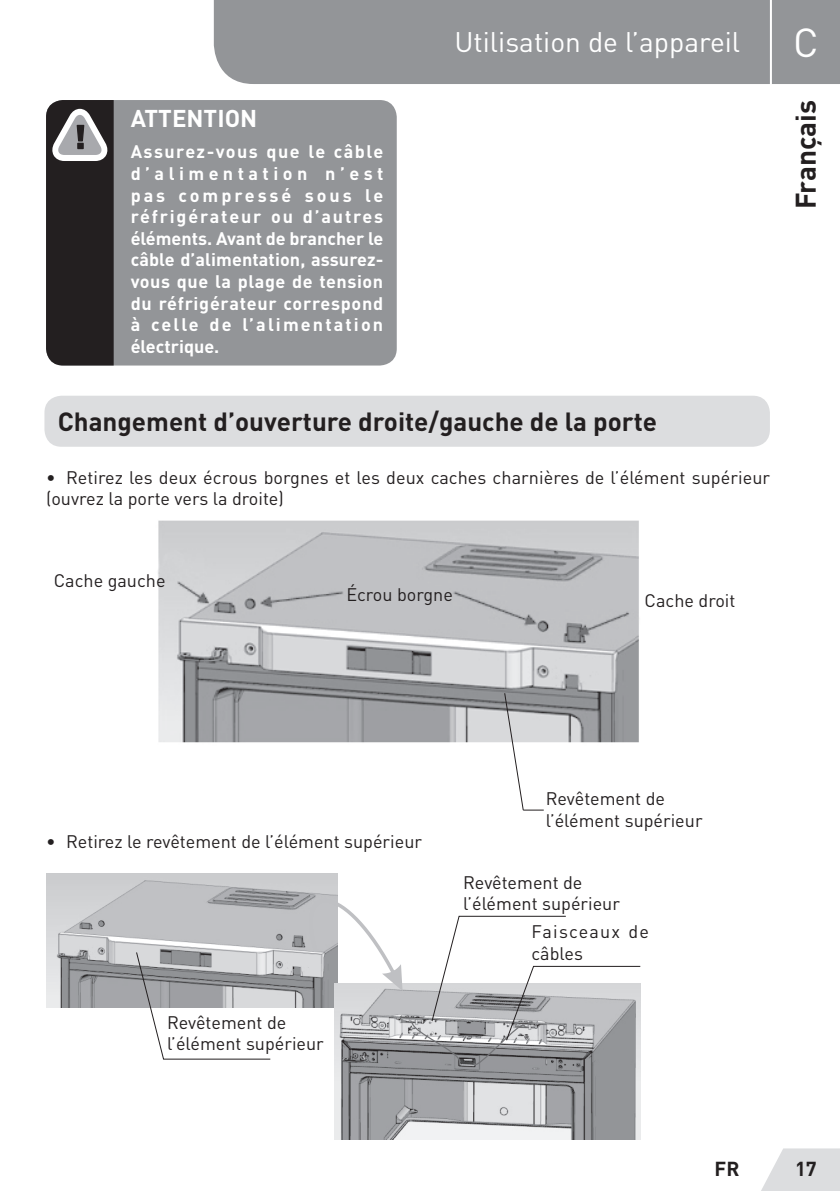
<style>
.page{position:relative;width:840px;height:1191px;background:#fff}
.page>*{position:absolute;margin:0;border:0;box-sizing:border-box;transform-origin:0 0}
.t1{font:40px "DIN Pro";color:#fff}
.t2{font:28px "DIN Pro";color:#fff}
.t3{font:700 28px "DIN Pro";color:#231f20}
.Sous-titre-FR{font:700 26px "DIN Pro";color:#231f20}
.t4{font:700 24px "DIN Pro";color:#fff}
.t5{font:700 20px "DIN Pro";color:#231f20}
.Body{font:18px/21.6px "DIN Pro";color:#231f20}
.conseil_attention_9p{font:700 18px/21.6px "DIN Pro";letter-spacing:.04em;color:#fff;text-align:justify}
.Body-2{font:18px/21.6px "DIN Pro";letter-spacing:.06em;color:#231f20}
</style>
<div class="page">
<svg style="left:761px;top:1148px;width:78px;height:43px;background:#e1e2e3"></svg>
<div style="left:214px;top:0;width:625px;height:84px;background:#939598"></div>
<hr style="left:769px;top:0;width:2px;height:94px;background:#fff">
<div style="left:46px;top:100px;width:350px;height:265px;background:#939598;border-radius:17px"></div>
<svg style="left:46px;top:100px;width:68px;height:265px;background:#373334"></svg>
<div style="left:44px;top:396px;width:725px;height:51px;background:#dcdddf;border-radius:17px"></div>
<img style="left:158px;top:520px;width:481px;height:223px">
<svg style="left:503px;top:692px;width:40px;height:119px"></svg>
<img style="left:46px;top:873px;width:291px;height:134px">
<img style="left:334px;top:983px;width:306px;height:156px">
<svg style="left:136px;top:952px;width:134px;height:107px"></svg>
<svg style="left:410px;top:916px;width:230px;height:158px"></svg>
<svg style="left:309px;top:899px;width:93px;height:92px"></svg>
<p class="t4" style="left:131px;top:102px;width:128px">ATTENTION</p>
<p class="conseil_attention_9p" style="left:131px;top:140px;width:254px">Assurez-vous que le câble d’alimentation n’est pas compressé sous le réfrigérateur ou d’autres éléments. Avant de brancher le câble d’alimentation, assurez&shy;vous que la plage de tension du réfrigérateur correspond à celle de l’alimentation électrique.</p>
<h2 class="t2" style="left:454px;top:23px;width:287px">Utilisation de l’appareil</h2>
<p class="Sous-titre-FR" style="left:58px;top:404px;width:600px">Changement d’ouverture droite/gauche de la porte</p>
<p class="Body" style="left:46px;top:465px;width:725px">• Retirez les deux écrous borgnes et les deux caches charnières de l’élément supérieur (ouvrez la porte vers la droite)</p>
<h1 class="t1" style="left:792px;top:15px;width:27px">C</h1>
<h2 class="t3" style="left:786px;top:209px;width:111px;rotate:-90deg">Français</h2>
<p class="Body" style="left:54px;top:569px;width:113px">Cache gauche</p>
<p class="Body" style="left:346px;top:583px;width:108px">Écrou borgne</p>
<p class="Body" style="left:644px;top:589px;width:92px">Cache droit</p>
<p class="Body" style="left:46px;top:830px;width:377px">• Retirez le revêtement de l’élément supérieur</p>
<p class="Body" style="left:167px;top:1010px;width:158px">Revêtement de l’élément supérieur</p>
<p class="Body" style="left:545px;top:787px;width:158px">Revêtement de l’élément supérieur</p>
<p class="Body" style="left:463px;top:870px;width:158px">Revêtement de l’élément supérieur</p>
<p class="Body-2" style="left:531px;top:920px;width:119px">Faisceaux de câbles</p>
<p class="t5" style="left:714px;top:1155px;width:26px">FR</p>
<p class="t5" style="left:794px;top:1155px;width:23px">17</p>
</div>
